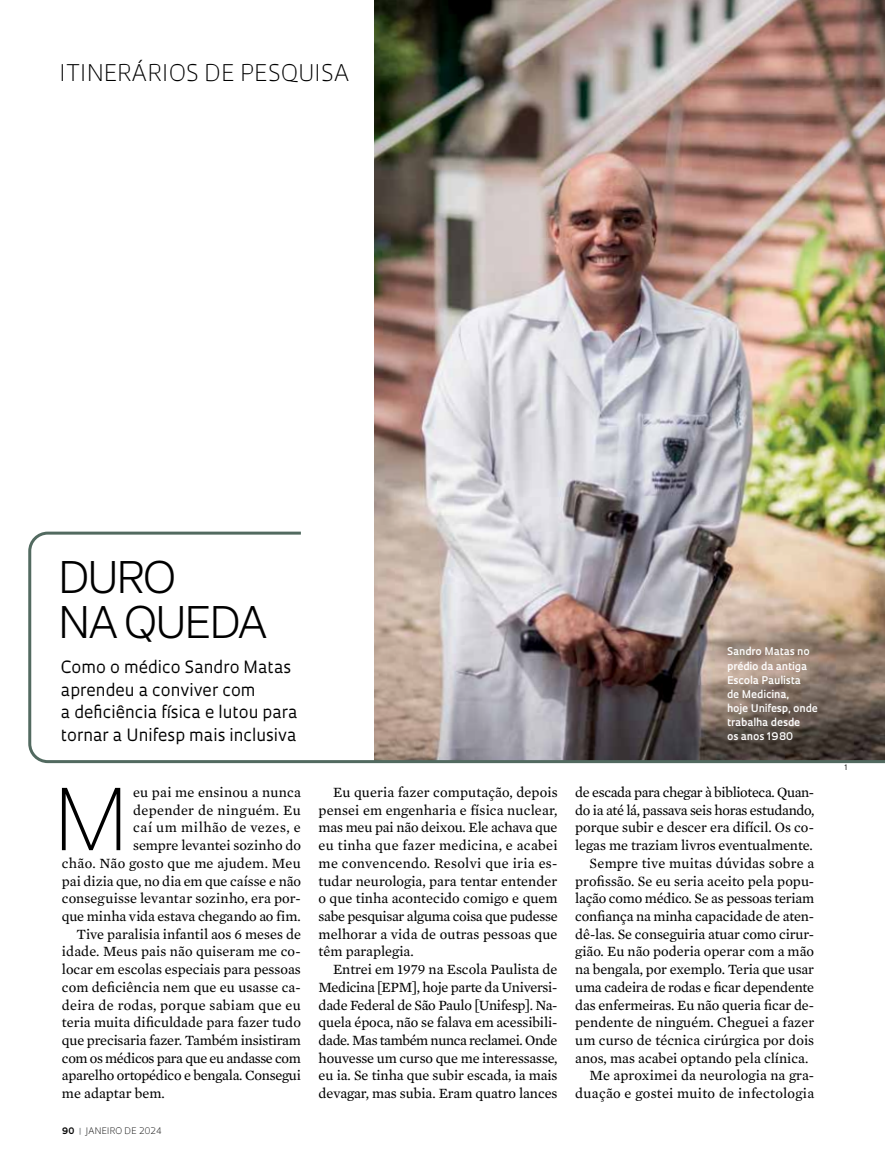
<style>
.page{position:relative;width:885px;height:1169px;background:#fff}
.page>*{position:absolute;margin:0;border:0;box-sizing:border-box;transform-origin:0 0}
.t1{font:200 87.75px "Elza";color:#000}
.t2{font:300 45px/44.4px "Elza";letter-spacing:-.01em;color:#000}
.t3{font:300 22.35px "Oculum";letter-spacing:.015em;color:#000}
.t4{font:16.5px/22.5px "Oculum";color:#000}
.t5{font:14.4px/17.7px "Mercury Text G2";color:#000;text-align:justify}
.t6{font:14.4px "Mercury Text G2";letter-spacing:.02em;color:#000}
.t7{font:14.4px "Mercury Text G2";letter-spacing:-.02em;color:#000}
.t8{font:14.4px "Mercury Text G2";letter-spacing:-.025em;color:#000}
.t9{font:14.4px "Mercury Text G2";letter-spacing:.035em;color:#000}
.t10{font:600 10.35px/14.1px "Oculum";color:#fff}
.t11{font:300 8.7px "Oculum";letter-spacing:.015em;color:#000}
.t12{font:7.35px "Oculum";color:#000}
.s1{font-weight:700}
.s2{font-weight:700;color:#939598}
</style>
<div class="page">
<img style="left:374px;top:0;width:511px;height:530px">
<img style="left:28px;top:530px;width:857px;height:234px">
<h3 class="t3" style="left:60px;top:58px;width:291px">ITINERÁRIOS DE PESQUISA</h3>
<h2 class="t2" style="left:59px;top:555px;width:210px">DURO<br>NA QUEDA</h2>
<p class="t4" style="left:61px;top:655px;width:238px">Como o médico Sandro Matas aprendeu a conviver com<br>a deficiência física e lutou para tornar a Unifesp mais inclusiva</p>
<h1 class="t1" style="left:55px;top:763px;width:73px">M</h1>
<p class="t5" style="left:133px;top:782px;width:169px">eu pai me ensinou a nunca</p>
<p class="t6" style="left:133px;top:799px;width:169px">depender de ninguém. Eu</p>
<p class="t9" style="left:133px;top:817px;width:169px">caí um milhão de vezes, e</p>
<p class="t5" style="left:133px;top:835px;width:169px">sempre levantei sozinho do</p>
<p class="t5" style="left:62px;top:853px;width:240px">chão. Não gosto que me ajudem. Meu</p>
<p class="t5" style="left:62px;top:871px;width:241px">pai dizia que, no dia em que caísse e não</p>
<p class="t5" style="left:62px;top:889px;width:240px">conseguisse levantar sozinho, era por-</p>
<p class="t5" style="left:62px;top:906px;width:240px">que minha vida estava chegando ao fim.</p>
<p class="t5" style="left:76px;top:924px;width:226px">Tive paralisia infantil aos 6 meses de</p>
<p class="t5" style="left:62px;top:942px;width:240px">idade. Meus pais não quiseram me co-</p>
<p class="t5" style="left:62px;top:959px;width:240px">locar em escolas especiais para pessoas</p>
<p class="t5" style="left:62px;top:977px;width:240px">com deficiência nem que eu usasse ca-</p>
<p class="t6" style="left:62px;top:994px;width:241px">deira de rodas, porque sabiam que eu</p>
<p class="t5" style="left:62px;top:1012px;width:240px">teria muita dificuldade para fazer tudo</p>
<p class="t5" style="left:62px;top:1030px;width:241px">que precisaria fazer. Também insistiram</p>
<p class="t8" style="left:62px;top:1047px;width:240px">com os médicos para que eu andasse com</p>
<p class="t7" style="left:62px;top:1065px;width:240px">aparelho ortopédico e bengala. Consegui</p>
<p class="t5" style="left:62px;top:1083px;width:104px">me adaptar bem.</p>
<p class="t11" style="left:62px;top:1124px;width:102px"><span class="s1">90</span> <span class="s2">|</span> JANEIRO DE 2024</p>
<p class="t5" style="left:319px;top:782px;width:241px;text-indent:14px">Eu queria fazer computação, depois pensei em engenharia e física nuclear, mas meu pai não deixou. Ele achava que eu tinha que fazer medicina, e acabei me convencendo. Resolvi que iria es&shy;tudar neurologia, para tentar entender o que tinha acontecido comigo e quem sabe pesquisar alguma coisa que pudesse melhorar a vida de outras pessoas que têm paraplegia.</p>
<p class="t5" style="left:319px;top:959px;width:241px;text-indent:14px">Entrei em 1979 na Escola Paulista de Medicina [EPM], hoje parte da Universi&shy;dade Federal de São Paulo [Unifesp]. Na&shy;quela época, não se falava em acessibili&shy;dade. Mas também nunca reclamei. Onde houvesse um curso que me interessasse, eu ia. Se tinha que subir escada, ia mais devagar, mas subia. Eram quatro lances</p>
<p class="t10" style="left:727px;top:644px;width:92px">Sandro Matas no prédio da antiga<br>Escola Paulista<br>de Medicina,<br>hoje Unifesp, onde trabalha desde<br>os anos 1980</p>
<p class="t8" style="left:575px;top:781px;width:240px">de escada para chegar à biblioteca. Quan-</p>
<p class="t7" style="left:575px;top:799px;width:241px">do ia até lá, passava seis horas estudando,</p>
<p class="t5" style="left:575px;top:818px;width:240px">porque subir e descer era difícil. Os co-</p>
<p class="t5" style="left:575px;top:835px;width:239px">legas me traziam livros eventualmente.</p>
<p class="t5" style="left:590px;top:853px;width:226px">Sempre tive muitas dúvidas sobre a</p>
<p class="t5" style="left:575px;top:871px;width:240px">profissão. Se eu seria aceito pela popu-</p>
<p class="t5" style="left:575px;top:889px;width:240px">lação como médico. Se as pessoas teriam</p>
<p class="t5" style="left:575px;top:906px;width:240px">confiança na minha capacidade de aten-</p>
<p class="t5" style="left:575px;top:924px;width:240px">dê-las. Se conseguiria atuar como cirur-</p>
<p class="t5" style="left:575px;top:942px;width:240px">gião. Eu não poderia operar com a mão</p>
<p class="t5" style="left:575px;top:959px;width:240px">na bengala, por exemplo. Teria que usar</p>
<p class="t5" style="left:575px;top:977px;width:241px">uma cadeira de rodas e ficar dependente</p>
<p class="t5" style="left:575px;top:995px;width:240px">das enfermeiras. Eu não queria ficar de-</p>
<p class="t5" style="left:575px;top:1012px;width:241px">pendente de ninguém. Cheguei a fazer</p>
<p class="t5" style="left:575px;top:1030px;width:240px">um curso de técnica cirúrgica por dois</p>
<p class="t5" style="left:575px;top:1048px;width:235px">anos, mas acabei optando pela clínica.</p>
<p class="t5" style="left:590px;top:1066px;width:226px">Me aproximei da neurologia na gra-</p>
<p class="t6" style="left:575px;top:1082px;width:240px">duação e gostei muito de infectologia</p>
<p class="t12" style="left:845px;top:763px;width:5px">1</p>
</div>
